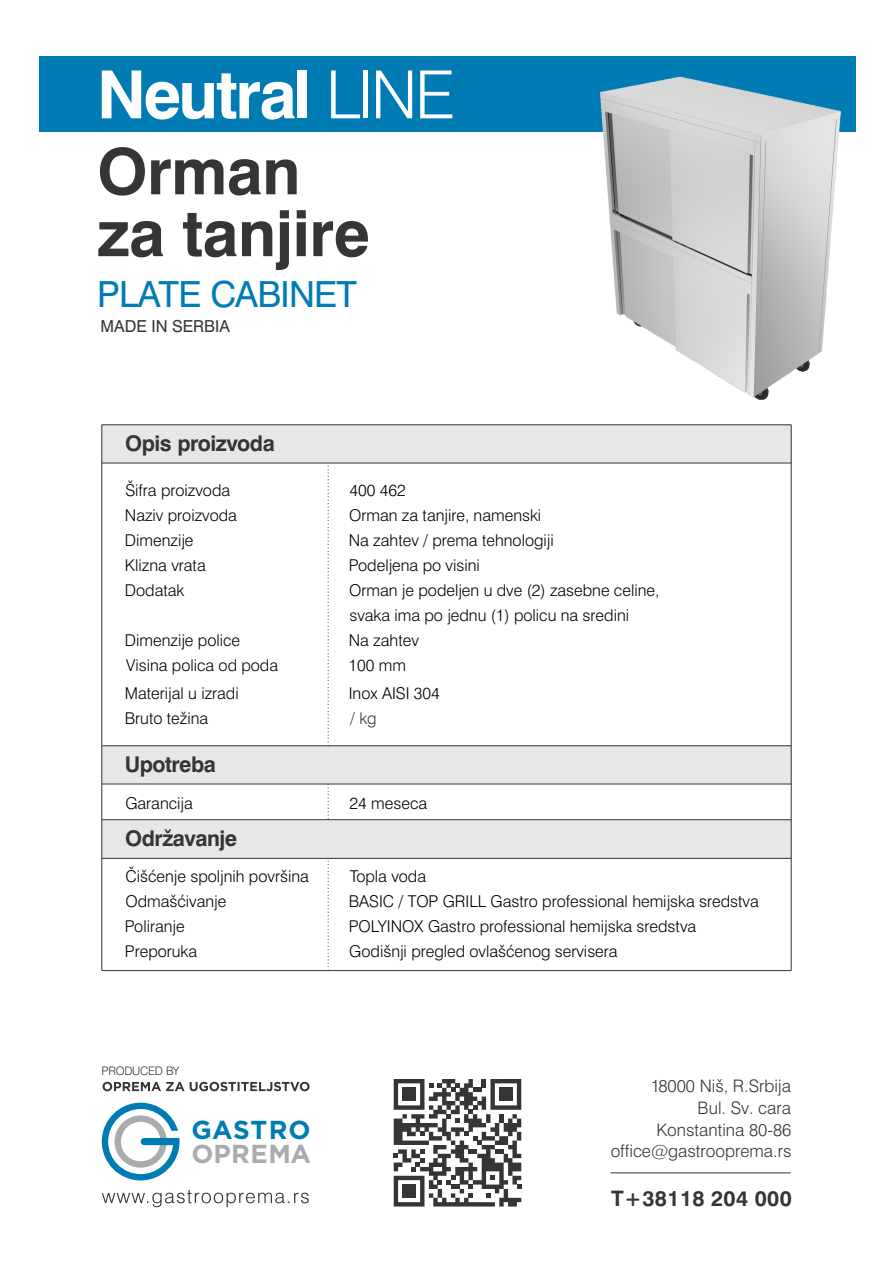
<style>
.page{position:relative;width:893px;height:1263px;background:#fff}
.page>*{position:absolute;margin:0;border:0;box-sizing:border-box;transform-origin:0 0}
.t1{font:700 66.45px "Swiss 721 BT";letter-spacing:-.04em;color:#fefefe}
.t2{font:700 64.05px/61.8px "Swiss 721 BT";letter-spacing:-.01em;color:#373435}
.t3{font:36px "Swiss 721 BT";letter-spacing:-.02em;color:#007bb3}
.t4{font:700 25.95px "Gotham";letter-spacing:.035em;color:#007bb3}
.t5{font:700 25.95px "Gotham";letter-spacing:.015em;color:#a9abae}
.t6{font:700 21.6px "Swiss 721 BT";letter-spacing:-.025em;color:#373435}
.t7{font:700 21.3px "Swiss 721 BT";letter-spacing:.02em;color:#373435}
.t8{font:300 17.25px/21.8px "Swiss 721 BT";color:#373435;text-align:right}
.t9{font:16.5px "Swiss 721 BT";color:#373435}
.t10{font:300 16.2px/24.9px "Swiss 721 BT";color:#000}
.t11{font:300 16.2px "Swiss 721 BT";color:#373435}
.t12{font:300 11.7px "Swiss 721 BT";letter-spacing:-.02em;color:#373435}
.s1{font-weight:300}
</style>
<div class="page">
<hr style="left:611px;top:1172px;width:180px;height:1px;background:#373435">
<div style="left:40px;top:56px;width:816px;height:76px;background:#007bb3"></div>
<svg style="left:102px;top:1103px;width:78px;height:77px"></svg>
<svg style="left:102px;top:1190px;width:207px;height:17px"></svg>
<svg style="left:103px;top:1082px;width:207px;height:9px"></svg>
<svg style="left:394px;top:1079px;width:127px;height:127px"></svg>
<div style="left:102px;top:746px;width:689px;height:38px;background:#e6e7e8"></div>
<div style="left:102px;top:820px;width:689px;height:38px;background:#e6e7e8"></div>
<svg style="left:328px;top:860px;width:1px;height:110px"></svg>
<svg style="left:328px;top:784px;width:1px;height:35px"></svg>
<hr style="left:102px;top:783px;width:689px;height:1px;background:#373435">
<hr style="left:102px;top:745px;width:689px;height:1px;background:#373435">
<hr style="left:102px;top:858px;width:689px;height:1px;background:#373435">
<hr style="left:102px;top:819px;width:689px;height:1px;background:#373435">
<hr style="left:102px;top:970px;width:689px;height:1px;background:#373435">
<div style="left:102px;top:425px;width:689px;height:38px;background:#e6e7e8"></div>
<svg style="left:328px;top:465px;width:1px;height:281px"></svg>
<hr style="left:102px;top:463px;width:689px;height:1px;background:#373435">
<hr style="left:791px;top:425px;width:1px;height:545px;background:#373435">
<hr style="left:101px;top:425px;width:1px;height:545px;background:#373435">
<hr style="left:102px;top:424px;width:689px;height:1px;background:#373435">
<img style="left:599px;top:76px;width:242px;height:324px">
<h1 class="t1" style="left:97px;top:68px;width:360px">Neutral <span class="s1">LINE</span></h1>
<h2 class="t2" style="left:97px;top:147px;width:274px">Orman za tanjire</h2>
<h3 class="t3" style="left:97px;top:279px;width:261px">PLATE CABINET</h3>
<p class="t9" style="left:101px;top:320px;width:131px">MADE IN SERBIA</p>
<h3 class="t6" style="left:125px;top:434px;width:151px">Opis proizvoda</h3>
<p class="t10" style="left:125px;top:480px;width:114px">Šifra proizvoda<br>Naziv proizvoda<br>Dimenzije<br>Klizna vrata<br>Dodatak</p>
<p class="t10" style="left:349px;top:480px;width:312px">400 462<br>Orman za tanjire, namenski<br>Na zahtev / prema tehnologiji<br>Podeljena po visini<br>Orman je podeljen u dve (2) zasebne celine, svaka ima po jednu (1) policu na sredini</p>
<p class="t10" style="left:125px;top:629px;width:117px">Dimenzije police</p>
<p class="t10" style="left:349px;top:629px;width:72px">Na zahtev</p>
<p class="t10" style="left:126px;top:654px;width:153px">Visina polica od poda</p>
<p class="t10" style="left:349px;top:655px;width:59px">100 mm</p>
<p class="t10" style="left:125px;top:682px;width:115px">Materijal u izradi<br>Bruto težina</p>
<p class="t10" style="left:349px;top:682px;width:93px">Inox AISI 304</p>
<p class="t11" style="left:350px;top:711px;width:28px">/ kg</p>
<h3 class="t6" style="left:125px;top:755px;width:93px">Upotreba</h3>
<p class="t10" style="left:125px;top:792px;width:69px">Garancija</p>
<p class="t10" style="left:350px;top:792px;width:79px">24 meseca</p>
<h3 class="t6" style="left:125px;top:830px;width:113px">Održavanje</h3>
<p class="t10" style="left:125px;top:866px;width:185px">Čišćenje spoljnih površina<br>Odmašćivanje<br>Poliranje<br>Preporuka</p>
<p class="t10" style="left:349px;top:866px;width:411px">Topla voda<br>BASIC / TOP GRILL Gastro professional hemijska sredstva POLYINOX Gastro professional hemijska sredstva<br>Godišnji pregled ovlašćenog servisera</p>
<p class="t12" style="left:102px;top:1066px;width:79px">PRODUCED BY</p>
<h3 class="t4" style="left:191px;top:1118px;width:121px">GASTRO</h3>
<h3 class="t5" style="left:191px;top:1142px;width:121px">OPREMA</h3>
<p class="t8" style="left:611px;top:1077px;width:182px">18000 Niš, R.Srbija<br>Bul. Sv. cara<br>Konstantina 80-86 office@gastrooprema.rs</p>
<h3 class="t7" style="left:611px;top:1190px;width:182px">T+38118 204 000</h3>
</div>
